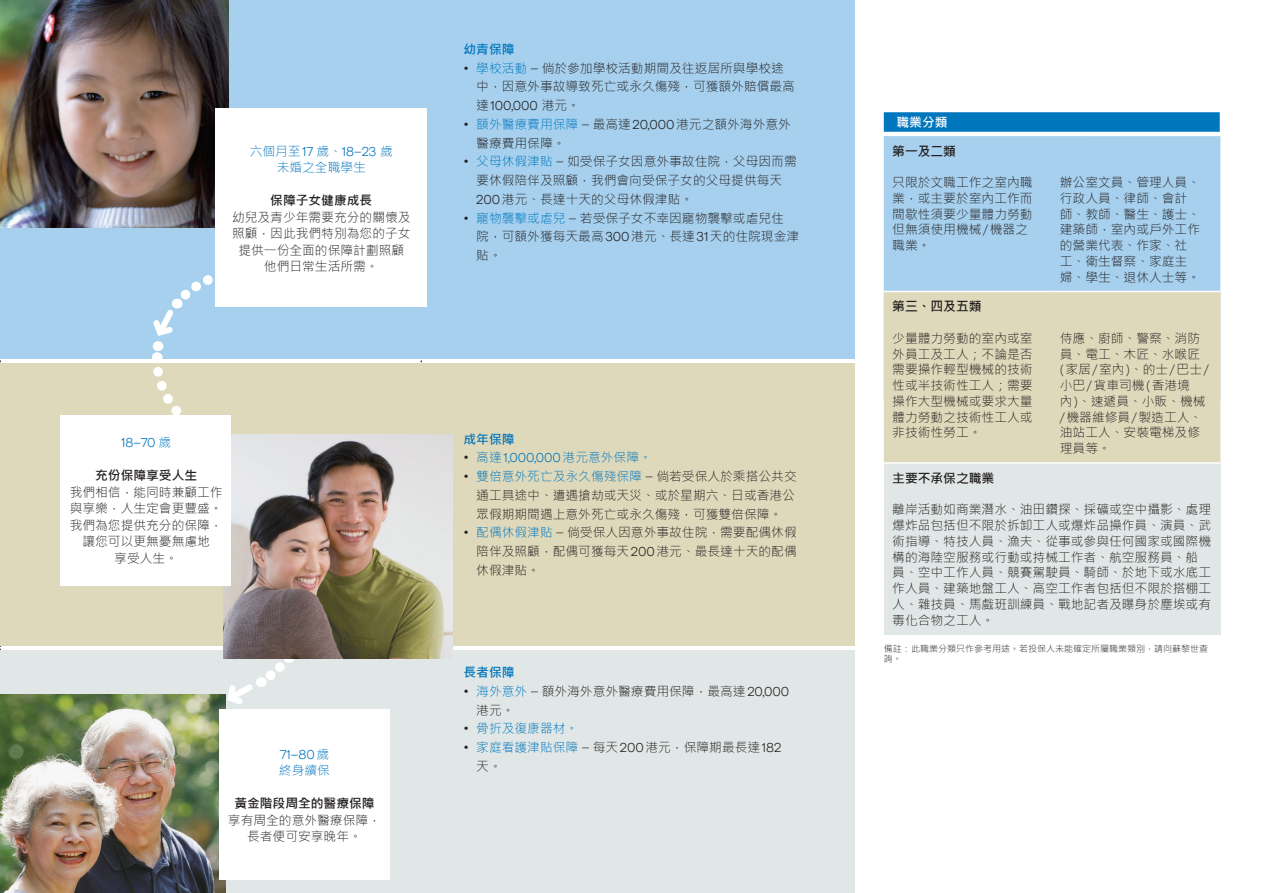
<style>
.page{position:relative;width:1263px;height:893px;background:#fff}
.page>*{position:absolute;margin:0;border:0;box-sizing:border-box;transform-origin:0 0}
.Table_txt{font:300 12.75px/15.8px "Microsoft Jheng Hei";color:#231f20}
.Text{font:300 12.75px/18.8px "Microsoft Jheng Hei";color:#231f20}
.Text-2{font:300 12.75px/16.5px "Microsoft Jheng Hei";color:#0076be;text-align:center}
.Table_txt-2{font:700 12.75px "Microsoft Jheng Hei";color:#231f20}
.t1{font:300 12.75px "Zurich Sans";color:#0076be}
.subhead_2_en{font:700 12.75px "Microsoft Jheng Hei";color:#0076be}
.subhead_1_Blue{font:700 12.75px "Microsoft Jheng Hei";color:#fff}
.footnote{font:300 9px/10.5px "Microsoft Jheng Hei";color:#231f20}
.s1{font-family:"Zurich Sans"}
.s2{color:#0076be}
.s3{font-family:"Microsoft Jheng Hei"}
.s4{color:#231f20}
</style>
<div class="page">
<div style="left:0;top:651px;width:855px;height:242px;background:#e0e7e6"></div>
<div style="left:0;top:364px;width:855px;height:282px;background:#dfd9bb"></div>
<div style="left:0;top:0;width:855px;height:358px;background:#a6d0ee"></div>
<svg style="left:223px;top:585px;width:71px;height:124px"></svg>
<svg style="left:147px;top:275px;width:119px;height:140px"></svg>
<img style="left:0;top:695px;width:225px;height:198px">
<img style="left:224px;top:435px;width:229px;height:224px">
<img style="left:0;top:0;width:229px;height:227px">
<div style="left:219px;top:709px;width:170px;height:170px;background:#fff"></div>
<div style="left:61px;top:415px;width:170px;height:170px;background:#fff"></div>
<div style="left:215px;top:108px;width:212px;height:199px;background:#fff"></div>
<div style="left:884px;top:136px;width:336px;height:265px;background:#a6d0ee"></div>
<div style="left:884px;top:112px;width:336px;height:20px;background:#0076be"></div>
<div style="left:884px;top:292px;width:336px;height:170px;background:#dfd9bb"></div>
<div style="left:884px;top:463px;width:336px;height:171px;background:#e0e7e6"></div>
<hr style="left:884px;top:291px;width:167px;height:1px;background:#fff">
<hr style="left:1051px;top:291px;width:169px;height:1px;background:#fff">
<hr style="left:884px;top:462px;width:167px;height:2px;background:#fff">
<hr style="left:1051px;top:462px;width:169px;height:2px;background:#fff">
<p class="Text-2" style="left:250px;top:143px;width:145px">六個月至<span class="s1">17</span> 歲、<span class="s1">18–23</span> 歲未婚之全職學生</p>
<p class="Table_txt-2" style="left:270px;top:193px;width:103px">保障子女健康成長</p>
<p class="Table_txt" style="left:232px;top:209px;width:180px">幼兒及青少年需要充分的關懷及</p>
<p class="Table_txt" style="left:232px;top:226px;width:180px">照顧，因此我們特別為您的子女</p>
<p class="Table_txt" style="left:238px;top:242px;width:167px">提供一份全面的保障計劃照顧</p>
<p class="Table_txt" style="left:264px;top:259px;width:116px">他們日常生活所需。</p>
<p class="subhead_2_en" style="left:463px;top:41px;width:52px">幼青保障</p>
<p class="Text" style="left:476px;top:59px;width:320px;text-indent:-13px">• <span class="s2">學校活動</span> – 倘於參加學校活動期間及往返居所與學校途中，因意外事故導致死亡或永久傷殘，可獲額外賠償最高達<span class="s1">100,000</span> 港元。</p>
<p class="Text" style="left:476px;top:115px;width:316px;text-indent:-13px">• <span class="s2">額外醫療費用保障</span> – 最高達<span class="s1">20,000</span>港元之額外海外意外醫療費用保障。</p>
<p class="Text" style="left:476px;top:152px;width:322px;text-indent:-13px">• <span class="s2">父母休假津貼</span> – 如受保子女因意外事故住院，父母因而需要休假陪伴及照顧，我們會向受保子女的父母提供每天<br><span class="s1">200</span>港元、長達十天的父母休假津貼。</p>
<p class="Text" style="left:476px;top:209px;width:324px;text-indent:-13px">• <span class="s2">寵物襲擊或虐兒</span> – 若受保子女不幸因寵物襲擊或虐兒住院，可額外獲每天最高<span class="s1">300</span>港元、長達<span class="s1">31</span>天的住院現金津貼。</p>
<p class="t1" style="left:121px;top:436px;width:52px">18–70 <span class="s3">歲</span></p>
<p class="Table_txt-2" style="left:95px;top:468px;width:104px">充份保障享受人生</p>
<p class="Table_txt" style="left:70px;top:484px;width:155px">我們相信，能同時兼顧工作</p>
<p class="Table_txt" style="left:70px;top:501px;width:155px">與享樂，人生定會更豐盛。</p>
<p class="Table_txt" style="left:70px;top:517px;width:155px">我們為您提供充分的保障，</p>
<p class="Table_txt" style="left:82px;top:534px;width:129px">讓您可以更無憂無慮地</p>
<p class="Table_txt" style="left:114px;top:550px;width:65px">享受人生。</p>
<p class="t1" style="left:280px;top:747px;width:51px">71–80<span class="s3">歲</span></p>
<p class="Text-2" style="left:279px;top:762px;width:52px">終身續保</p>
<p class="Table_txt-2" style="left:234px;top:795px;width:142px">黃金階段周全的醫療保障</p>
<p class="Table_txt" style="left:228px;top:812px;width:154px">享有周全的意外醫療保障，</p>
<p class="Table_txt" style="left:247px;top:828px;width:116px">長者便可安享晚年。</p>
<p class="subhead_2_en" style="left:463px;top:431px;width:52px">成年保障</p>
<p class="Text-2" style="left:463px;top:449px;width:190px"><span class="s4">•</span> 高達<span class="s1">1,000,000</span>港元意外保障。</p>
<p class="Text" style="left:476px;top:467px;width:322px;text-indent:-13px">• <span class="s2">雙倍意外死亡及永久傷殘保障</span> – 倘若受保人於乘搭公共交通工具途中、遭遇搶劫或天災、或於星期六、日或香港公眾假期期間遇上意外死亡或永久傷殘，可獲雙倍保障。</p>
<p class="Text" style="left:476px;top:523px;width:322px;text-align:justify;text-indent:-13px">• <span class="s2">配偶休假津貼</span> – 倘受保人因意外事故住院，需要配偶休假陪伴及照顧，配偶可獲每天<span class="s1">200</span>港元、最長達十天的配偶休假津貼。</p>
<p class="subhead_2_en" style="left:463px;top:664px;width:52px">長者保障</p>
<p class="Text" style="left:476px;top:682px;width:315px;text-indent:-13px">• <span class="s2">海外意外</span> – 額外海外意外醫療費用保障，最高達<span class="s1">20,000</span>港元。</p>
<p class="Text-2" style="left:463px;top:720px;width:116px"><span class="s4">•</span> 骨折及復康器材。</p>
<p class="Text" style="left:476px;top:738px;width:307px;text-indent:-13px">• <span class="s2">家庭看護津貼保障</span> – 每天<span class="s1">200</span>港元，保障期最長達<span class="s1">182</span>天。</p>
<p class="subhead_1_Blue" style="left:896px;top:114px;width:52px">職業分類</p>
<p class="Table_txt-2" style="left:892px;top:143px;width:65px">第一及二類</p>
<p class="Table_txt" style="left:892px;top:174px;width:142px;text-align:justify">只限於文職工作之室內職業，或主要於室內工作而間歇性須要少量體力勞動但無須使用機械 /機器之</p>
<p class="Table_txt" style="left:892px;top:237px;width:40px">職業。</p>
<p class="Table_txt" style="left:1060px;top:174px;width:142px">辦公室文員、管理人員、行政人員、律師、會計師、教師、醫生、護士、建築師，室內或戶外工作的營業代表、作家、社工、衛生督察、家庭主婦、學生、退休人士等。</p>
<p class="Table_txt-2" style="left:892px;top:299px;width:91px">第三、四及五類</p>
<p class="Table_txt" style="left:892px;top:330px;width:142px;text-align:justify">少量體力勞動的室內或室外員工及工人；不論是否需要操作輕型機械的技術性或半技術性工人；需要操作大型機械或要求大量體力勞動之技術性工人或非技術性勞工。</p>
<p class="Table_txt" style="left:1060px;top:330px;width:150px">侍應、廚師、警察、消防員、電工、木匠、水喉匠<br>(家居/室內)、的士/巴士/小巴 /貨車司機 (香港境<br>內 )、速遞員、小販、機械/機器維修員 /製造工人、油站工人、安裝電梯及修理員等。</p>
<p class="Table_txt-2" style="left:892px;top:470px;width:103px">主要不承保之職業</p>
<p class="Table_txt" style="left:892px;top:502px;width:320px">離岸活動如商業潛水、油田鑽探、採礦或空中攝影、處理爆炸品包括但不限於拆卸工人或爆炸品操作員、演員、武術指導、特技人員、漁夫、從事或參與任何國家或國際機構的海陸空服務或行動或持械工作者、航空服務員、船員、空中工作人員、競賽駕駛員、騎師、於地下或水底工作人員、建築地盤工人、高空工作者包括但不限於搭棚工人、雜技員、馬戲班訓練員、戰地記者及曝身於塵埃或有毒化合物之工人。</p>
<p class="footnote" style="left:884px;top:643px;width:326px">備註：此職業分類只作參考用途。若投保人未能確定所屬職業類別，請向蘇黎世查詢。</p>
</div>
